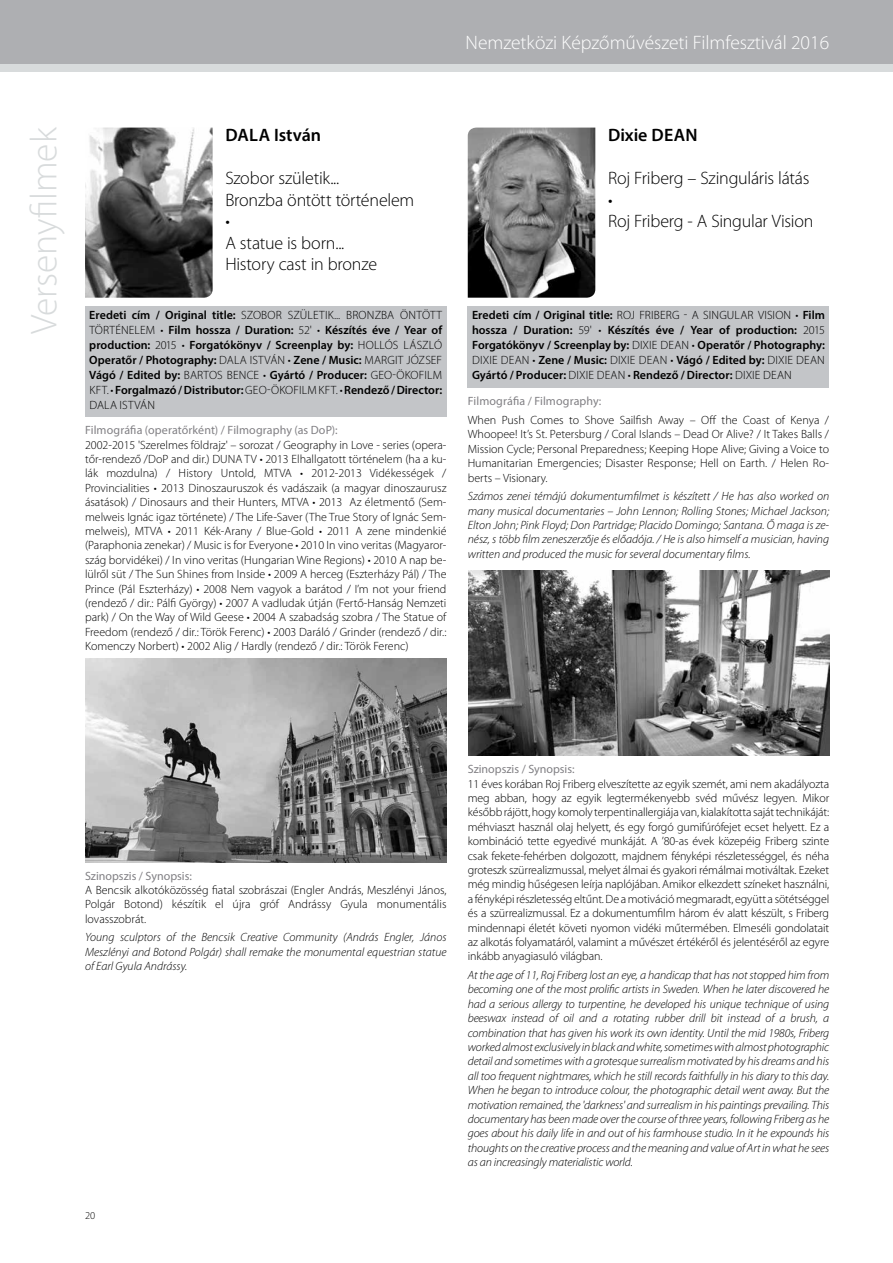
<style>
.page{position:relative;width:893px;height:1263px;background:#fff}
.page>*{position:absolute;margin:0;border:0;box-sizing:border-box;transform-origin:0 0}
.t1{font:300 37.5px "Myriad Pro";color:#d8dbdc}
.t2{font:300 19.5px "Myriad Pro";color:#fff}
.t3{font:300 18px/21.6px "Myriad Pro";letter-spacing:-.015em;color:#000}
.t4{font:600 18px "Myriad Pro";color:#000}
.t5{font:300 12px/14.4px "Myriad Pro";color:#000;text-align:justify}
.t6{font:italic 300 12px/14.4px "Myriad Pro";color:#000;text-align:justify}
.t7{font:600 12px/15px "Myriad Pro";color:#000;text-align:justify}
.t8{font:12px "Myriad Pro";color:#818084}
.t9{font:300 10.5px "Myriad Pro";color:#000}
.s1{font-weight:300}
</style>
<div class="page">
<div style="left:0;top:9px;width:893px;height:63px;background:#d8dbdc"></div>
<div style="left:0;top:0;width:893px;height:64px;background:#aeafb2"></div>
<img style="left:85px;top:128px;width:128px;height:170px">
<div style="left:85px;top:306px;width:361px;height:111px;background:#c3c5c8"></div>
<img style="left:85px;top:659px;width:361px;height:203px">
<img style="left:468px;top:128px;width:127px;height:170px">
<div style="left:468px;top:306px;width:361px;height:82px;background:#c3c5c8"></div>
<img style="left:468px;top:571px;width:361px;height:185px">
<h2 class="t2" style="left:466px;top:31px;width:365px">Nemzetközi Képzőművészeti Filmfesztivál 2016</h2>
<h1 class="t1" style="left:23px;top:334px;width:208px;rotate:-90deg">Versenyfilmek</h1>
<h3 class="t4" style="left:226px;top:124px;width:97px">DALA István</h3>
<h3 class="t3" style="left:225px;top:167px;width:191px">Szobor születik...<br>Bronzba öntött történelem •<br>A statue is born...<br>History cast in bronze</h3>
<p class="t7" style="left:89px;top:308px;width:354px">Eredeti cím / Original title: <span class="s1">SZOBOR SZÜLETIK... BRONZBA ÖNTÖTT TÖRTÉNELEM •</span> Film hossza / Duration: <span class="s1">52' •</span> Készítés éve / Year of production: <span class="s1">2015 •</span> Forgatókönyv / Screenplay by: <span class="s1">HOLLÓS LÁSZLÓ </span>Operatőr / Photography: <span class="s1">DALA ISTVÁN •</span> Zene / Music: <span class="s1">MARGIT JÓZSEF </span>Vágó / Edited by: <span class="s1">BARTOS BENCE •</span> Gyártó / Producer: <span class="s1">GEO-ÖKOFILM KFT. •</span> Forgalmazó / Distributor: <span class="s1">GEO-ÖKOFILM KFT. •</span> Rendező / Director:<br><span class="s1">DALA ISTVÁN</span></p>
<p class="t8" style="left:85px;top:423px;width:254px">Filmográfia (operatőrként) / Filmography (as DoP):</p>
<p class="t5" style="left:85px;top:438px;width:363px">2002-2015 'Szerelmes földrajz' – sorozat / Geography in Love - series (opera&shy;tőr-rendező /DoP and dir.) DUNA TV • 2013 Elhallgatott történelem (ha a ku&shy;lák mozdulna) / History Untold, MTVA • 2012-2013 Vidékességek / Provincialities • 2013 Dinoszauruszok és vadászaik (a magyar dinoszaurusz ásatások) / Dinosaurs and their Hunters, MTVA • 2013 Az életmentő (Sem&shy;melweis Ignác igaz története) / The Life-Saver (The True Story of Ignác Sem&shy;melweis), MTVA • 2011 Kék-Arany / Blue-Gold • 2011 A zene mindenkié (Paraphonia zenekar) / Music is for Everyone • 2010 In vino veritas (Magyaror&shy;szág borvidékei) / In vino veritas (Hungarian Wine Regions) • 2010 A nap be&shy;lülről süt / The Sun Shines from Inside • 2009 A herceg (Eszterházy Pál) / The Prince (Pál Eszterházy) • 2008 Nem vagyok a barátod / I’m not your friend (rendező / dir.: Pálfi György) • 2007 A vadludak útján (Fertő-Hanság Nemzeti park) / On the Way of Wild Geese • 2004 A szabadság szobra / The Statue of Freedom (rendező / dir.: Török Ferenc) • 2003 Daráló / Grinder (rendező / dir.:<br>Komenczy Norbert) • 2002 Alig / Hardly (rendező / dir.: Török Ferenc)</p>
<h3 class="t4" style="left:608px;top:124px;width:91px">Dixie DEAN</h3>
<h3 class="t3" style="left:608px;top:167px;width:207px">Roj Friberg – Szinguláris látás •<br>Roj Friberg - A Singular Vision</h3>
<p class="t7" style="left:472px;top:308px;width:354px">Eredeti cím / Original title: <span class="s1">ROJ FRIBERG - A SINGULAR VISION •</span> Film hossza / Duration: <span class="s1">59' •</span> Készítés éve / Year of production: <span class="s1">2015<br></span>Forgatókönyv / Screenplay by: <span class="s1">DIXIE DEAN •</span> Operatőr / Photography:<br><span class="s1">DIXIE DEAN •</span> Zene / Music: <span class="s1">DIXIE DEAN •</span> Vágó / Edited by: <span class="s1">DIXIE DEAN </span>Gyártó / Producer: <span class="s1">DIXIE DEAN •</span> Rendező / Director: <span class="s1">DIXIE DEAN</span></p>
<p class="t8" style="left:468px;top:394px;width:135px">Filmográfia / Filmography:</p>
<p class="t5" style="left:468px;top:413px;width:363px">When Push Comes to Shove Sailfish Away – Off the Coast of Kenya / Whoopee! It’s St. Petersburg / Coral Islands – Dead Or Alive? / It Takes Balls / Mission Cycle; Personal Preparedness; Keeping Hope Alive; Giving a Voice to Humanitarian Emergencies; Disaster Response; Hell on Earth. / Helen Ro&shy;berts – Visionary.</p>
<p class="t6" style="left:468px;top:489px;width:363px">Számos zenei témájú dokumentumfilmet is készített / He has also worked on many musical documentaries – John Lennon; Rolling Stones; Michael Jackson; Elton John; Pink Floyd; Don Partridge; Placido Domingo; Santana. Ő maga is ze&shy;nész, s több film zeneszerzője és előadója. / He is also himself a musician, having written and produced the music for several documentary films.</p>
<p class="t8" style="left:85px;top:868px;width:108px">Szinopszis / Synopsis:</p>
<p class="t5" style="left:85px;top:883px;width:363px">A Bencsik alkotóközösség fiatal szobrászai (Engler András, Meszlényi János, Polgár Botond) készítik el újra gróf Andrássy Gyula monumentális lovasszobrát.</p>
<p class="t6" style="left:85px;top:930px;width:363px">Young sculptors of the Bencsik Creative Community (András Engler, János Meszlényi and Botond Polgár) shall remake the monumental equestrian statue of Earl Gyula Andrássy.</p>
<p class="t9" style="left:85px;top:1210px;width:12px">20</p>
<p class="t8" style="left:468px;top:762px;width:108px">Szinopszis / Synopsis:</p>
<p class="t5" style="left:468px;top:776px;width:363px">11 éves korában Roj Friberg elveszítette az egyik szemét, ami nem akadályozta meg abban, hogy az egyik legtermékenyebb svéd művész legyen. Mikor később rájött, hogy komoly terpentinallergiája van, kialakította saját technikáját: méhviaszt használ olaj helyett, és egy forgó gumifúrófejet ecset helyett. Ez a kombináció tette egyedivé munkáját. A ’80-as évek közepéig Friberg szinte csak fekete-fehérben dolgozott, majdnem fényképi részletességgel, és néha groteszk szürrealizmussal, melyet álmai és gyakori rémálmai motiváltak. Ezeket még mindig hűségesen leírja naplójában. Amikor elkezdett színeket használni, a fényképi részletesség eltűnt. De a motiváció megmaradt, együtt a sötétséggel és a szürrealizmussal. Ez a dokumentumfilm három év alatt készült, s Friberg mindennapi életét követi nyomon vidéki műtermében. Elmeséli gondolatait az alkotás folyamatáról, valamint a művészet értékéről és jelentéséről az egyre inkább anyagiasuló világban.</p>
<p class="t6" style="left:468px;top:968px;width:363px">At the age of 11, Roj Friberg lost an eye, a handicap that has not stopped him from becoming one of the most prolific artists in Sweden. When he later discovered he had a serious allergy to turpentine, he developed his unique technique of using beeswax instead of oil and a rotating rubber drill bit instead of a brush, a combination that has given his work its own identity. Until the mid 1980s, Friberg worked almost exclusively in black and white, sometimes with almost photographic detail and sometimes with a grotesque surrealism motivated by his dreams and his all too frequent nightmares, which he still records faithfully in his diary to this day.<br>When he began to introduce colour, the photographic detail went away. But the motivation remained, the 'darkness' and surrealism in his paintings prevailing. This documentary has been made over the course of three years, following Friberg as he goes about his daily life in and out of his farmhouse studio. In it he expounds his thoughts on the creative process and the meaning and value of Art in what he sees as an increasingly materialistic world.</p>
</div>
